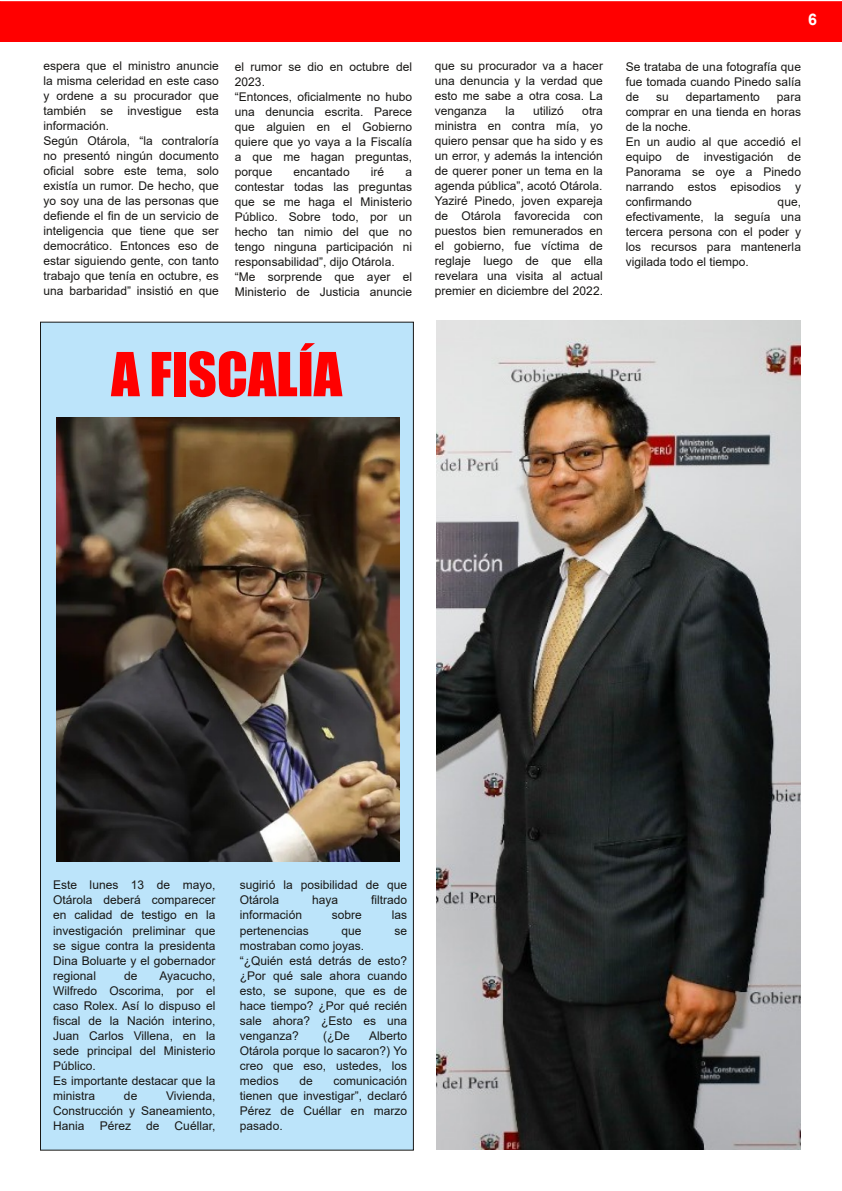
<style>
.page{position:relative;width:842px;height:1191px;background:#fff}
.page>*{position:absolute;margin:0;border:0;box-sizing:border-box;transform-origin:0 0}
.t1{font:56px "Impact";color:#f00}
.t2{font:700 16px "Arial";color:#fff}
.t3{font:12px/15px "Arial";color:#181715;text-align:justify}
</style>
<div class="page">
<div style="left:0;top:2px;width:841px;height:39px;background:#f00"></div>
<div style="left:0;top:1px;width:842px;height:41px;border:1px solid #f00"></div>
<div style="left:40px;top:322px;width:373px;height:828px;background:#bce4fa"></div>
<img style="left:57px;top:418px;width:343px;height:444px">
<img style="left:437px;top:321px;width:363px;height:829px">
<p class="t3" style="left:44px;top:58px;width:177px;text-align:left">espera que el ministro anuncie la misma celeridad en este caso y ordene a su procurador que también se investigue esta información.<br>Según Otárola, “la contraloría no presentó ningún documento oficial sobre este tema, solo existía un rumor. De hecho, que yo soy una de las personas que defiende el fin de un servicio de inteligencia que tiene que ser democrático. Entonces eso de estar siguiendo gente, con tanto trabajo que tenía en octubre, es una barbaridad” insistió en que</p>
<p class="t3" style="left:235px;top:59px;width:179px;text-align:left">el rumor se dio en octubre del<br>2023.<br>“Entonces, oficialmente no hubo una denuncia escrita. Parece que alguien en el Gobierno quiere que yo vaya a la Fiscalía a que me hagan preguntas, porque</p>
<p class="t3" style="left:293px;top:164px;width:58px">encantado</p>
<p class="t3" style="left:371px;top:164px;width:15px">iré</p>
<p class="t3" style="left:235px;top:164px;width:179px;text-align:left;text-indent:171px">a contestar todas las preguntas que se me haga el Ministerio<br>Público. Sobre todo, por un hecho tan nimio del que no tengo ninguna participación ni responsabilidad”, dijo Otárola. “Me sorprende que ayer el<br>Ministerio de Justicia anuncie</p>
<h1 class="t1" style="left:111px;top:340px;width:232px">A FISCALÍA</h1>
<p class="t3" style="left:435px;top:58px;width:170px">que su procurador va a hacer una denuncia y la verdad que esto me sabe a otra cosa. La venganza</p>
<p class="t3" style="left:505px;top:103px;width:11px">la</p>
<p class="t3" style="left:533px;top:103px;width:32px">utilizó</p>
<p class="t3" style="left:435px;top:103px;width:170px;text-indent:148px">otra ministra en contra mía, yo quiero pensar que ha sido y es un error, y además la intención de querer poner un tema en la agenda pública”, acotó Otárola.<br>Yaziré Pinedo, joven expareja de Otárola favorecida con puestos bien remunerados en el gobierno, fue víctima de reglaje luego de que ella revelara una visita al actual premier en diciembre del 2022.</p>
<h2 class="t2" style="left:808px;top:11px;width:10px">6</h2>
<p class="t3" style="left:626px;top:59px;width:177px">Se trataba de una fotografía que fue tomada cuando Pinedo salía de</p>
<p class="t3" style="left:656px;top:89px;width:14px">su</p>
<p class="t3" style="left:686px;top:89px;width:76px">departamento</p>
<p class="t3" style="left:626px;top:89px;width:177px;text-align:left;text-indent:151px">para comprar en una tienda en horas de la noche.<br>En un audio al que accedió el equipo de investigación de<br>Panorama se oye a Pinedo narrando estos episodios y confirmando</p>
<p class="t3" style="left:626px;top:194px;width:177px;text-indent:152px">que, efectivamente, la seguía una tercera persona con el poder y los recursos para mantenerla vigilada todo el tiempo.</p>
<p class="t3" style="left:53px;top:877px;width:164px">Este lunes 13 de mayo, Otárola deberá comparecer en calidad de testigo en la investigación preliminar que se sigue contra la presidenta Dina Boluarte y el gobernador regional</p>
<p class="t3" style="left:53px;top:967px;width:164px;text-align:left;text-indent:106px">Ayacucho,<br>Wilfredo Oscorima, por el caso Rolex. Así lo dispuso el fiscal de la Nación interino,<br>Juan Carlos Villena, en la sede principal del Ministerio<br>Público.<br>Es importante destacar que la ministra</p>
<p class="t3" style="left:124px;top:967px;width:15px">de</p>
<p class="t3" style="left:53px;top:1087px;width:164px;text-indent:113px">Vivienda, Construcción y Saneamiento, Hania</p>
<p class="t3" style="left:124px;top:1087px;width:15px">de</p>
<p class="t3" style="left:100px;top:1117px;width:33px">Pérez</p>
<p class="t3" style="left:146px;top:1117px;width:15px">de</p>
<p class="t3" style="left:175px;top:1117px;width:42px">Cuéllar,</p>
<p class="t3" style="left:240px;top:877px;width:169px">sugirió la posibilidad de que<br>Otárola</p>
<p class="t3" style="left:312px;top:892px;width:28px">haya</p>
<p class="t3" style="left:371px;top:892px;width:38px">filtrado</p>
<p class="t3" style="left:240px;top:907px;width:64px">información</p>
<p class="t3" style="left:332px;top:907px;width:32px">sobre</p>
<p class="t3" style="left:392px;top:907px;width:17px">las</p>
<p class="t3" style="left:240px;top:922px;width:70px">pertenencias</p>
<p class="t3" style="left:342px;top:922px;width:22px">que</p>
<p class="t3" style="left:394px;top:922px;width:14px">se</p>
<p class="t3" style="left:240px;top:937px;width:169px;text-align:left">mostraban como joyas. “¿Quién está detrás de esto? ¿Por qué sale ahora cuando esto, se supone, que es de hace tiempo? ¿Por qué recién sale ahora? ¿Esto es una venganza?</p>
<p class="t3" style="left:323px;top:1027px;width:28px">(¿De</p>
<p class="t3" style="left:240px;top:1027px;width:169px;text-indent:129px">Alberto Otárola porque lo sacaron?) Yo creo que eso, ustedes, los medios</p>
<p class="t3" style="left:240px;top:1072px;width:169px;text-indent:94px">comunicación tienen que investigar”, declaró Pérez de Cuéllar en marzo pasado.</p>
<p class="t3" style="left:299px;top:1072px;width:15px">de</p>
</div>
